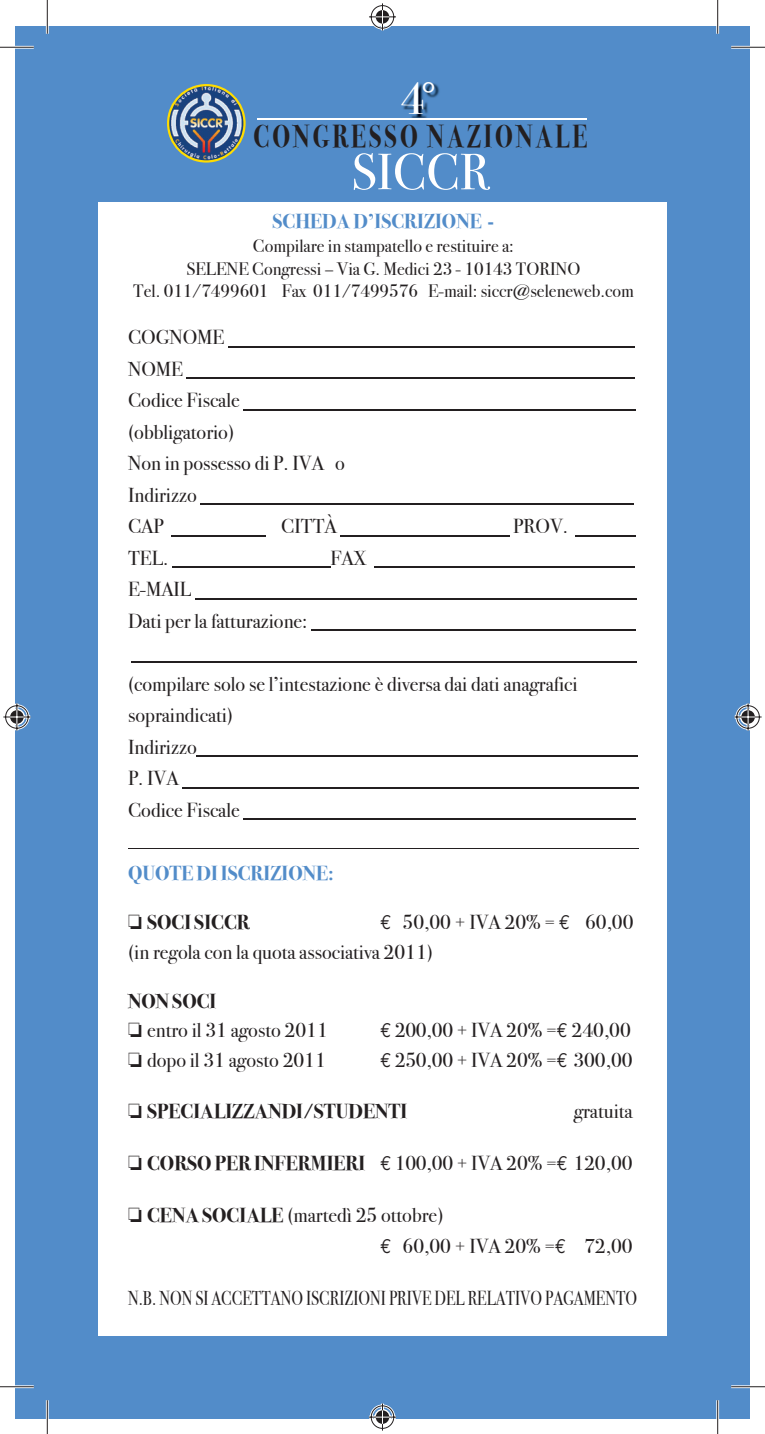
<style>
.page{position:relative;width:765px;height:1434px;background:#fff}
.page>*{position:absolute;margin:0;border:0;box-sizing:border-box;transform-origin:0 0}
.t1{font:51.07px "Bodoni Svty Two ITCTT Book";color:#fff}
.t2{font:45.45px "Bodoni Svty Two ITCTT Book";color:#fff}
.t3{font:31.72px "Bodoni Svty Two ITCTT Bold";letter-spacing:.12em;color:#231f20;scale:.79 1}
.t4{font:20.25px/31.5px "Bodoni Svty Two ITCTT Book";color:#231f20}
.t5{font:20.25px "Bodoni Svty Two ITCTT Book";color:#231f20;scale:.8 1}
.t6{font:20.25px "Bodoni Svty Two ITCTT Bold";color:#231f20}
.t7{font:20.25px "Bodoni Svty Two ITCTT Bold";color:#528cc9}
.t8{font:18px/22.5px "Bodoni Svty Two ITCTT Book";color:#231f20;text-align:center}
.s1{font-family:"Euro Mono"}
.s2{font-family:"Bodoni Svty Two ITCTT Bold"}
</style>
<div class="page">
<div style="left:15px;top:27px;width:734px;height:1392px;background:#528cc9"></div>
<div style="left:98px;top:202px;width:568px;height:1134px;background:#fff"></div>
<hr style="left:228px;top:346px;width:406px;height:1px;background:#231f20">
<hr style="left:187px;top:378px;width:447px;height:1px;background:#231f20">
<hr style="left:243px;top:409px;width:392px;height:1px;background:#231f20">
<hr style="left:200px;top:504px;width:433px;height:1px;background:#231f20">
<hr style="left:171px;top:535px;width:94px;height:1px;background:#231f20">
<hr style="left:340px;top:535px;width:170px;height:1px;background:#231f20">
<hr style="left:575px;top:535px;width:60px;height:1px;background:#231f20">
<hr style="left:172px;top:567px;width:158px;height:1px;background:#231f20">
<hr style="left:374px;top:567px;width:259px;height:1px;background:#231f20">
<hr style="left:195px;top:598px;width:441px;height:1px;background:#231f20">
<hr style="left:311px;top:630px;width:324px;height:1px;background:#231f20">
<hr style="left:132px;top:661px;width:504px;height:1px;background:#231f20">
<hr style="left:197px;top:756px;width:440px;height:1px;background:#231f20">
<hr style="left:182px;top:787px;width:456px;height:1px;background:#231f20">
<hr style="left:243px;top:819px;width:392px;height:1px;background:#231f20">
<hr style="left:128px;top:848px;width:510px;height:1px;background:#231f20">
<img style="left:403px;top:83px;width:37px;height:35px">
<hr style="left:256px;top:118px;width:330px;height:2px;background:#fff">
<img style="left:167px;top:84px;width:78px;height:79px">
<hr style="left:0;top:46px;width:34px;height:3px;background:#fff">
<hr style="left:730px;top:46px;width:34px;height:3px;background:#fff">
<hr style="left:0;top:1385px;width:34px;height:3px;background:#fff">
<hr style="left:730px;top:1385px;width:34px;height:3px;background:#fff">
<hr style="left:46px;top:0;width:3px;height:34px;background:#fff">
<hr style="left:46px;top:1400px;width:3px;height:34px;background:#fff">
<hr style="left:716px;top:0;width:2px;height:34px;background:#fff">
<hr style="left:716px;top:1400px;width:2px;height:34px;background:#fff">
<hr style="left:0;top:47px;width:34px;height:1px;background:#231f20">
<hr style="left:730px;top:47px;width:34px;height:1px;background:#231f20">
<hr style="left:0;top:1386px;width:34px;height:1px;background:#231f20">
<hr style="left:730px;top:1386px;width:34px;height:1px;background:#231f20">
<hr style="left:47px;top:0;width:1px;height:34px;background:#231f20">
<hr style="left:47px;top:1400px;width:1px;height:34px;background:#231f20">
<hr style="left:717px;top:0;width:1px;height:34px;background:#231f20">
<hr style="left:717px;top:1400px;width:1px;height:34px;background:#231f20">
<svg style="left:366px;top:3px;width:32px;height:28px"></svg>
<svg style="left:369px;top:1403px;width:27px;height:28px"></svg>
<svg style="left:3px;top:703px;width:28px;height:28px"></svg>
<svg style="left:734px;top:701px;width:28px;height:32px"></svg>
<h2 class="t2" style="left:400px;top:71px;width:42px">4°</h2>
<h1 class="t1" style="left:351px;top:141px;width:140px">SICCR</h1>
<h3 class="t3" style="left:253px;top:117px;width:424px">CONGRESSO NAZIONALE</h3>
<p class="t7" style="left:272px;top:209px;width:223px">SCHEDA D’ISCRIZIONE -</p>
<p class="t8" style="left:133px;top:235px;width:502px">Compilare in stampatello e restituire a:<br>SELENE Congressi – Via G. Medici 23 - 10143 TORINO<br>Tel. 011/7499601 Fax 011/7499576 E-mail: siccr@seleneweb.com</p>
<p class="t4" style="left:128px;top:322px;width:218px">COGNOME<br>NOME<br>Codice Fiscale (obbligatorio)<br>Non in possesso di P. IVA o<br>Indirizzo<br>CAP</p>
<p class="t4" style="left:281px;top:511px;width:57px">CITTÀ</p>
<p class="t4" style="left:513px;top:511px;width:56px">PROV.</p>
<p class="t4" style="left:128px;top:542px;width:42px">TEL.</p>
<p class="t4" style="left:330px;top:542px;width:37px">FAX</p>
<p class="t4" style="left:128px;top:574px;width:181px">E-MAIL<br>Dati per la fatturazione:</p>
<p class="t4" style="left:128px;top:668px;width:451px">(compilare solo se l’intestazione è diversa dai dati anagrafici sopraindicati)<br>Indirizzo<br>P. IVA<br>Codice Fiscale</p>
<p class="t7" style="left:128px;top:861px;width:207px">QUOTE DI ISCRIZIONE:</p>
<p class="t6" style="left:128px;top:911px;width:123px">❏ SOCI SICCR</p>
<p class="t4" style="left:128px;top:908px;width:506px;line-height:29.2px;text-indent:252px"><span class="s1">€</span> 50,00 + IVA 20% = <span class="s1">€</span> 60,00 (in regola con la quota associativa 2011)</p>
<p class="t6" style="left:128px;top:989px;width:90px">NON SOCI</p>
<p class="t4" style="left:128px;top:1015px;width:201px">❏ entro il 31 agosto 2011</p>
<p class="t4" style="left:380px;top:1015px;width:252px"><span class="s1">€</span> 200,00 + IVA 20% =<span class="s1">€</span> 240,00</p>
<p class="t4" style="left:128px;top:1044px;width:199px">❏ dopo il 31 agosto 2011</p>
<p class="t4" style="left:380px;top:1044px;width:254px"><span class="s1">€</span> 250,00 + IVA 20% =<span class="s1">€</span> 300,00</p>
<p class="t6" style="left:128px;top:1100px;width:280px">❏ SPECIALIZZANDI/STUDENTI</p>
<p class="t4" style="left:573px;top:1096px;width:60px">gratuita</p>
<p class="t4" style="left:128px;top:1147px;width:506px">❏ <span class="s2">CORSO PER INFERMIERI</span> <span class="s1">€</span> 100,00 + IVA 20% =<span class="s1">€</span> 120,00</p>
<p class="t4" style="left:380px;top:1199px;width:254px;text-indent:-252px">❏ <span class="s2">CENA SOCIALE</span> (martedì 25 ottobre)<br><span class="s1">€</span> 60,00 + IVA 20% =<span class="s1">€</span> 72,00</p>
<p class="t5" style="left:128px;top:1286px;width:637px">N.B. NON SI ACCETTANO ISCRIZIONI PRIVE DEL RELATIVO PAGAMENTO</p>
</div>
